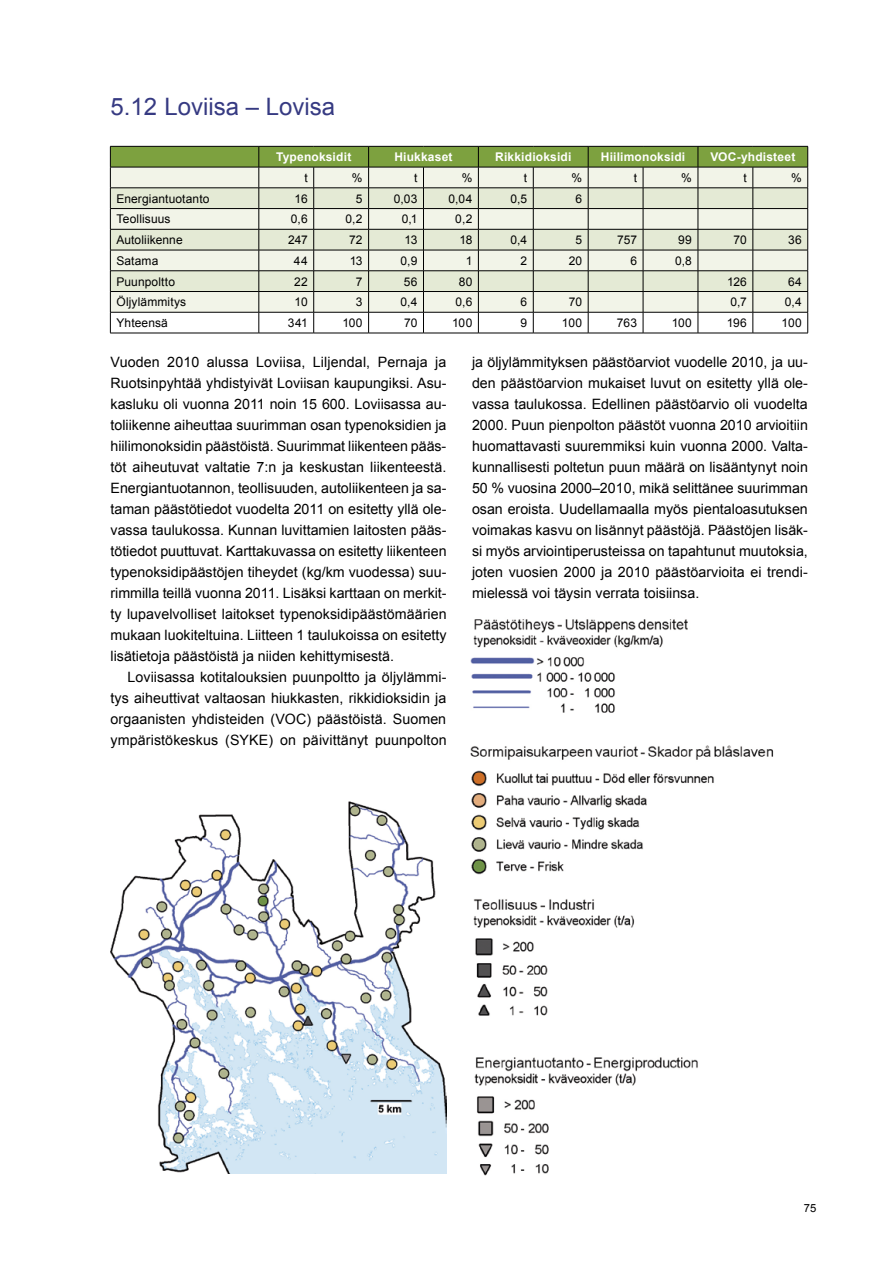
<style>
.page{position:relative;width:893px;height:1263px;background:#fff}
.page>*{position:absolute;margin:0;border:0;box-sizing:border-box;transform-origin:0 0}
.t1{font:24px "Arial";color:#363a82}
.t2{font:14.25px/21px "Arial";color:#000;text-align:justify}
.t3{font:12px "Arial";letter-spacing:.01em;color:#000}
.t4{font:700 12px "Arial";letter-spacing:.015em;color:#fff}
.t5{font:11.25px "Arial";color:#000}
</style>
<div class="page">
<svg style="left:110px;top:146px;width:698px;height:187px;background:#d2d9c3"></svg>
<hr style="left:110px;top:333px;width:149px;height:1px;background:#000">
<hr style="left:259px;top:333px;width:55px;height:1px;background:#000">
<hr style="left:314px;top:333px;width:55px;height:1px;background:#000">
<hr style="left:369px;top:333px;width:54px;height:1px;background:#000">
<hr style="left:423px;top:333px;width:55px;height:1px;background:#000">
<hr style="left:478px;top:333px;width:55px;height:1px;background:#000">
<hr style="left:533px;top:333px;width:55px;height:1px;background:#000">
<hr style="left:588px;top:333px;width:55px;height:1px;background:#000">
<hr style="left:643px;top:333px;width:55px;height:1px;background:#000">
<hr style="left:698px;top:333px;width:55px;height:1px;background:#000">
<hr style="left:753px;top:333px;width:55px;height:1px;background:#000">
<img style="left:470px;top:619px;width:304px;height:557px">
<img style="left:111px;top:801px;width:335px;height:373px">
<h1 class="t1" style="left:111px;top:91px;width:226px">5.12 Loviisa – Lovisa</h1>
<p class="t4" style="left:276px;top:149px;width:77px">Typenoksidit</p>
<p class="t4" style="left:394px;top:149px;width:60px">Hiukkaset</p>
<p class="t4" style="left:495px;top:149px;width:78px">Rikkidioksidi</p>
<p class="t4" style="left:601px;top:149px;width:86px">Hiilimonoksidi</p>
<p class="t4" style="left:710px;top:149px;width:87px">VOC-yhdisteet</p>
<p class="t3" style="left:304px;top:170px;width:5px">t</p>
<p class="t3" style="left:352px;top:170px;width:12px">%</p>
<p class="t3" style="left:414px;top:170px;width:5px">t</p>
<p class="t3" style="left:462px;top:170px;width:12px">%</p>
<p class="t3" style="left:524px;top:170px;width:5px">t</p>
<p class="t3" style="left:571px;top:170px;width:12px">%</p>
<p class="t3" style="left:634px;top:170px;width:5px">t</p>
<p class="t3" style="left:681px;top:170px;width:12px">%</p>
<p class="t3" style="left:743px;top:170px;width:5px">t</p>
<p class="t3" style="left:791px;top:170px;width:12px">%</p>
<p class="t3" style="left:116px;top:190px;width:95px">Energiantuotanto</p>
<p class="t3" style="left:295px;top:190px;width:15px">16</p>
<p class="t3" style="left:356px;top:190px;width:8px">5</p>
<p class="t3" style="left:394px;top:190px;width:25px">0,03</p>
<p class="t3" style="left:449px;top:190px;width:25px">0,04</p>
<p class="t3" style="left:510px;top:190px;width:18px">0,5</p>
<p class="t3" style="left:575px;top:190px;width:8px">6</p>
<p class="t3" style="left:116px;top:211px;width:56px">Teollisuus</p>
<p class="t3" style="left:291px;top:211px;width:18px">0,6</p>
<p class="t3" style="left:345px;top:211px;width:19px">0,2</p>
<p class="t3" style="left:402px;top:211px;width:17px">0,1</p>
<p class="t3" style="left:455px;top:211px;width:19px">0,2</p>
<p class="t3" style="left:116px;top:232px;width:68px">Autoliikenne</p>
<p class="t3" style="left:288px;top:232px;width:21px">247</p>
<p class="t3" style="left:349px;top:232px;width:15px">72</p>
<p class="t3" style="left:405px;top:232px;width:14px">13</p>
<p class="t3" style="left:459px;top:232px;width:15px">18</p>
<p class="t3" style="left:510px;top:232px;width:18px">0,4</p>
<p class="t3" style="left:575px;top:232px;width:8px">5</p>
<p class="t3" style="left:617px;top:232px;width:21px">757</p>
<p class="t3" style="left:678px;top:232px;width:15px">99</p>
<p class="t3" style="left:734px;top:232px;width:15px">70</p>
<p class="t3" style="left:788px;top:232px;width:15px">36</p>
<p class="t3" style="left:116px;top:253px;width:44px">Satama</p>
<p class="t3" style="left:294px;top:253px;width:15px">44</p>
<p class="t3" style="left:350px;top:253px;width:14px">13</p>
<p class="t3" style="left:401px;top:253px;width:18px">0,9</p>
<p class="t3" style="left:466px;top:253px;width:8px">1</p>
<p class="t3" style="left:521px;top:253px;width:8px">2</p>
<p class="t3" style="left:569px;top:253px;width:15px">20</p>
<p class="t3" style="left:630px;top:253px;width:8px">6</p>
<p class="t3" style="left:675px;top:253px;width:18px">0,8</p>
<p class="t3" style="left:116px;top:273px;width:60px">Puunpoltto</p>
<p class="t3" style="left:294px;top:273px;width:15px">22</p>
<p class="t3" style="left:356px;top:273px;width:8px">7</p>
<p class="t3" style="left:404px;top:273px;width:15px">56</p>
<p class="t3" style="left:459px;top:273px;width:15px">80</p>
<p class="t3" style="left:727px;top:273px;width:21px">126</p>
<p class="t3" style="left:788px;top:273px;width:15px">64</p>
<p class="t3" style="left:116px;top:294px;width:71px">Öljylämmitys</p>
<p class="t3" style="left:295px;top:294px;width:15px">10</p>
<p class="t3" style="left:356px;top:294px;width:8px">3</p>
<p class="t3" style="left:401px;top:294px;width:18px">0,4</p>
<p class="t3" style="left:456px;top:294px;width:18px">0,6</p>
<p class="t3" style="left:521px;top:294px;width:8px">6</p>
<p class="t3" style="left:569px;top:294px;width:15px">70</p>
<p class="t3" style="left:730px;top:294px;width:18px">0,7</p>
<p class="t3" style="left:785px;top:294px;width:18px">0,4</p>
<p class="t3" style="left:116px;top:315px;width:53px">Yhteensä</p>
<p class="t3" style="left:288px;top:315px;width:21px">341</p>
<p class="t3" style="left:342px;top:315px;width:22px">100</p>
<p class="t3" style="left:404px;top:315px;width:15px">70</p>
<p class="t3" style="left:452px;top:315px;width:22px">100</p>
<p class="t3" style="left:521px;top:315px;width:8px">9</p>
<p class="t3" style="left:562px;top:315px;width:22px">100</p>
<p class="t3" style="left:617px;top:315px;width:22px">763</p>
<p class="t3" style="left:672px;top:315px;width:22px">100</p>
<p class="t3" style="left:727px;top:315px;width:22px">196</p>
<p class="t3" style="left:781px;top:315px;width:22px">100</p>
<p class="t2" style="left:111px;top:351px;width:338px">Vuoden 2010 alussa Loviisa, Liljendal, Pernaja ja Ruotsinpyhtää yhdistyivät Loviisan kaupungiksi. Asu&shy;kasluku oli vuonna 2011 noin 15 600. Loviisassa au&shy;toliikenne aiheuttaa suurimman osan typenoksidien ja hiilimonoksidin päästöistä. Suurimmat liikenteen pääs&shy;töt aiheutuvat valtatie 7:n ja keskustan liikenteestä.<br>Energiantuotannon, teollisuuden, autoliikenteen ja sa&shy;taman päästötiedot vuodelta 2011 on esitetty yllä ole&shy;vassa taulukossa. Kunnan luvittamien laitosten pääs&shy;tötiedot puuttuvat. Karttakuvassa on esitetty liikenteen typenoksidipäästöjen tiheydet (kg/km vuodessa) suu&shy;rimmilla teillä vuonna 2011. Lisäksi karttaan on merkit&shy;ty lupavelvolliset laitokset typenoksidipäästömäärien mukaan luokiteltuina. Liitteen 1 taulukoissa on esitetty lisätietoja päästöistä ja niiden kehittymisestä.</p>
<p class="t2" style="left:111px;top:667px;width:338px;text-indent:17px">Loviisassa kotitalouksien puunpoltto ja öljylämmi&shy;tys aiheuttivat valtaosan hiukkasten, rikkidioksidin ja orgaanisten yhdisteiden (VOC) päästöistä. Suomen ympäristökeskus (SYKE) on päivittänyt puunpolton</p>
<p class="t2" style="left:472px;top:352px;width:337px">ja öljylämmityksen päästöarviot vuodelle 2010, ja uu&shy;den päästöarvion mukaiset luvut on esitetty yllä ole&shy;vassa taulukossa. Edellinen päästöarvio oli vuodelta 2000. Puun pienpolton päästöt vuonna 2010 arvioitiin huomattavasti suuremmiksi kuin vuonna 2000. Valta&shy;kunnallisesti poltetun puun määrä on lisääntynyt noin 50 % vuosina 2000–2010, mikä selittänee suurimman osan eroista. Uudellamaalla myös pientaloasutuksen voimakas kasvu on lisännyt päästöjä. Päästöjen lisäk&shy;si myös arviointiperusteissa on tapahtunut muutoksia, joten vuosien 2000 ja 2010 päästöarvioita ei trendi&shy;mielessä voi täysin verrata toisiinsa.</p>
<p class="t5" style="left:804px;top:1201px;width:14px">75</p>
</div>
